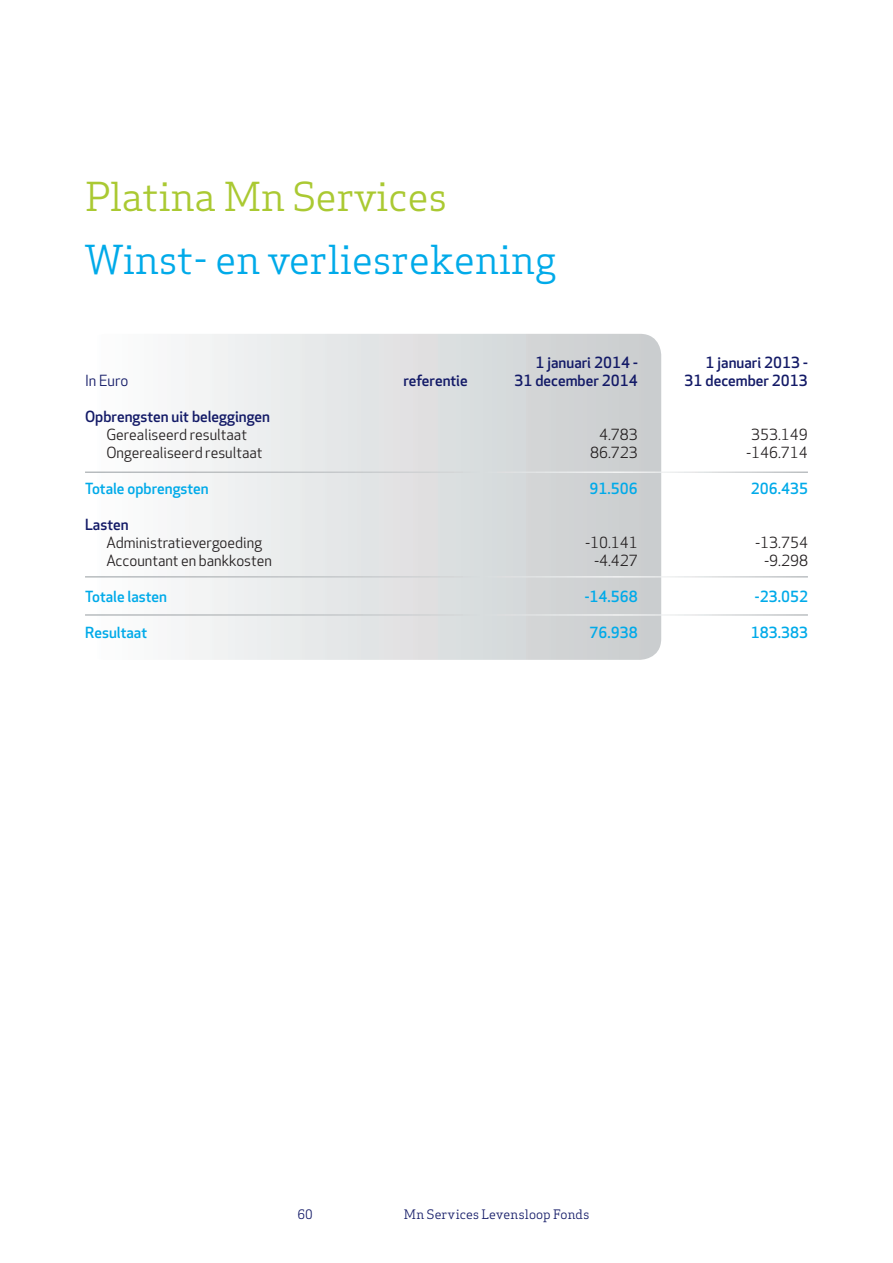
<style>
.page{position:relative;width:893px;height:1263px;background:#fff}
.page>*{position:absolute;margin:0;border:0;box-sizing:border-box;transform-origin:0 0}
.t1{font:39px "Apex Serif";color:#00aae9}
.t2{font:39px "Apex Serif";color:#aac932}
.t3{font:15px "Apex New";color:#231f20}
.t4{font:500 15px "Apex New";color:#131a67}
.t5{font:500 15px "Apex New";color:#00aae9}
.t6{font:15px "Apex New";color:#131a67}
.t7{font:12.75px "Apex Serif";letter-spacing:.01em;color:#131a67}
</style>
<div class="page">
<svg style="left:85px;top:334px;width:576px;height:326px"></svg>
<hr style="left:85px;top:472px;width:723px;height:1px;background:#fff">
<hr style="left:85px;top:576px;width:723px;height:1px;background:#fff">
<hr style="left:85px;top:614px;width:723px;height:1px;background:#fff">
<h1 class="t2" style="left:85px;top:172px;width:363px">Platina Mn Services</h1>
<h1 class="t1" style="left:85px;top:235px;width:473px">Winst- en verliesrekening</h1>
<p class="t4" style="left:536px;top:352px;width:104px">1 januari 2014 -</p>
<p class="t4" style="left:706px;top:352px;width:104px">1 januari 2013 -</p>
<p class="t6" style="left:85px;top:371px;width:45px">In Euro</p>
<p class="t4" style="left:403px;top:370px;width:66px">referentie</p>
<p class="t4" style="left:514px;top:370px;width:125px">31 december 2014</p>
<p class="t4" style="left:685px;top:370px;width:125px">31 december 2013</p>
<p class="t4" style="left:85px;top:406px;width:187px">Opbrengsten uit beleggingen</p>
<p class="t3" style="left:106px;top:425px;width:142px">Gerealiseerd resultaat</p>
<p class="t3" style="left:599px;top:425px;width:40px">4.783</p>
<p class="t3" style="left:751px;top:425px;width:58px">353.149</p>
<p class="t3" style="left:106px;top:443px;width:158px">Ongerealiseerd resultaat</p>
<p class="t3" style="left:590px;top:443px;width:49px">86.723</p>
<p class="t3" style="left:746px;top:443px;width:63px">-146.714</p>
<p class="t5" style="left:85px;top:478px;width:125px">Totale opbrengsten</p>
<p class="t5" style="left:590px;top:478px;width:50px">91.506</p>
<p class="t5" style="left:751px;top:478px;width:59px">206.435</p>
<p class="t4" style="left:85px;top:514px;width:45px">Lasten</p>
<p class="t3" style="left:106px;top:533px;width:157px">Administratievergoeding</p>
<p class="t3" style="left:585px;top:533px;width:54px">-10.141</p>
<p class="t3" style="left:755px;top:533px;width:54px">-13.754</p>
<p class="t3" style="left:106px;top:551px;width:167px">Accountant en bankkosten</p>
<p class="t3" style="left:594px;top:551px;width:45px">-4.427</p>
<p class="t3" style="left:764px;top:551px;width:45px">-9.298</p>
<p class="t5" style="left:85px;top:586px;width:84px">Totale lasten</p>
<p class="t5" style="left:585px;top:586px;width:55px">-14.568</p>
<p class="t5" style="left:755px;top:586px;width:55px">-23.052</p>
<p class="t5" style="left:85px;top:622px;width:63px">Resultaat</p>
<p class="t5" style="left:590px;top:622px;width:50px">76.938</p>
<p class="t5" style="left:751px;top:622px;width:59px">183.383</p>
<p class="t7" style="left:298px;top:1206px;width:17px">60</p>
<p class="t7" style="left:404px;top:1206px;width:187px">Mn Services Levensloop Fonds</p>
</div>
